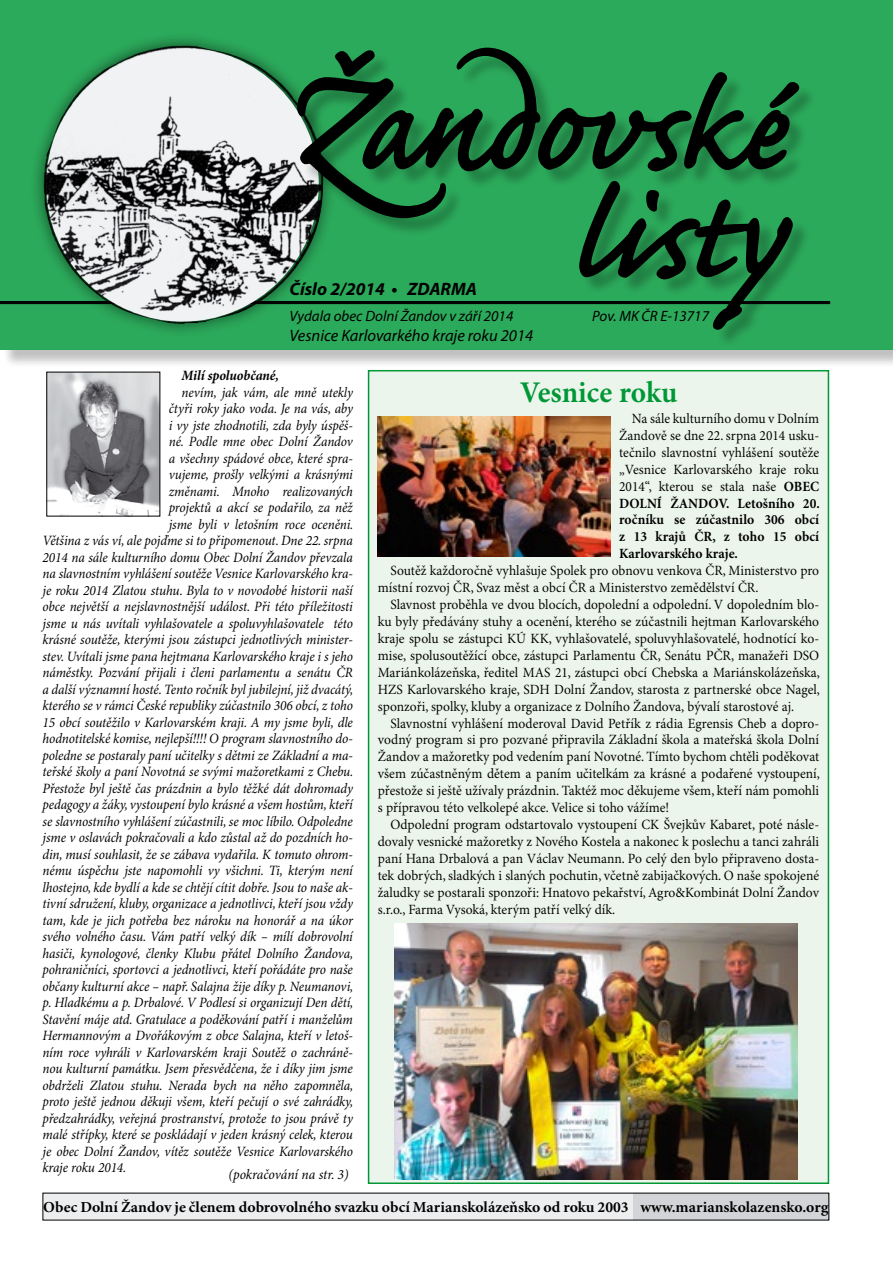
<style>
.page{position:relative;width:893px;height:1263px;background:#fff}
.page>*{position:absolute;margin:0;border:0;box-sizing:border-box;transform-origin:0 0}
.t1{font:700 30px "Minion Pro";color:#009836;scale:.95 1}
.t2{font:italic 700 18px "Myriad Pro";color:#000}
.t3{font:italic 16.5px "Myriad Pro";color:#000}
.t4{font:700 15.3px "Minion Pro";color:#000}
.t5{font:italic 15px "Myriad Pro";color:#000}
.t6{font:italic 14.25px "Minion Pro";letter-spacing:-.01em;color:#000;scale:.95 1}
.t7{font:italic 700 14.25px "Minion Pro";letter-spacing:-.005em;color:#000;scale:.95 1}
.t8{font:italic 14.1px "Minion Pro";letter-spacing:-.015em;color:#000;scale:.93 1}
.t9{font:14.1px/17px "Minion Pro";color:#000;text-align:justify;scale:.94 1}
.s1{font-weight:700}
</style>
<div class="page">
<div style="left:2px;top:0;width:891px;height:368px;background:#000;opacity:.25"></div>
<div style="left:0;top:0;width:893px;height:350px;background:#2caa5b"></div>
<hr style="left:0;top:301px;width:830px;height:3px;background:#000">
<div style="left:43px;top:1193px;width:786px;height:27px;background:#edeeef"></div>
<div style="left:633px;top:1193px;width:196px;height:27px;background:#d2d4d7"></div>
<img style="left:48px;top:374px;width:110px;height:140px">
<div style="left:29px;top:31px;width:309px;height:307px;background:#000;opacity:.5"></div>
<img style="left:43px;top:45px;width:281px;height:280px">
<div style="left:300px;top:50px;width:517px;height:187px;background:#000;opacity:.25"></div>
<svg style="left:295px;top:46px;width:508px;height:174px"></svg>
<div style="left:582px;top:184px;width:229px;height:164px;background:#000;opacity:.25"></div>
<svg style="left:577px;top:179px;width:218px;height:152px"></svg>
<div style="left:369px;top:371px;width:459px;height:812px;background:#ecf5ec"></div>
<div style="left:368px;top:370px;width:461px;height:814px;border:2px solid #009836"></div>
<img style="left:394px;top:924px;width:403px;height:255px">
<img style="left:378px;top:417px;width:233px;height:139px">
<p class="t2" style="left:289px;top:278px;width:189px">Číslo 2/2014 • ZDARMA</p>
<p class="t5" style="left:289px;top:308px;width:225px">Vydala obec Dolní Žandov v září 2014</p>
<p class="t5" style="left:592px;top:308px;width:118px">Pov. MK ČR E-13717</p>
<p class="t3" style="left:289px;top:326px;width:245px">Vesnice Karlovarkého kraje roku 2014</p>
<p class="t7" style="left:182px;top:367px;width:104px">Milí spoluobčané,</p>
<p class="t8" style="left:182px;top:384px;width:186px">nevím, jak vám, ale mně utekly</p>
<p class="t8" style="left:169px;top:400px;width:200px">čtyři roky jako voda. Je na vás, aby</p>
<p class="t8" style="left:169px;top:417px;width:200px">i vy jste zhodnotili, zda byly úspěš-</p>
<p class="t8" style="left:169px;top:433px;width:200px">né. Podle mne obec Dolní Žandov</p>
<p class="t8" style="left:169px;top:450px;width:200px">a všechny spádové obce, které spra-</p>
<p class="t8" style="left:169px;top:466px;width:200px">vujeme, prošly velkými a krásnými</p>
<p class="t8" style="left:169px;top:483px;width:200px">změnami. Mnoho realizovaných</p>
<p class="t8" style="left:169px;top:499px;width:199px">projektů a akcí se podařilo, za něž</p>
<p class="t8" style="left:169px;top:516px;width:200px">jsme byli v letošním roce oceněni.</p>
<p class="t8" style="left:43px;top:532px;width:335px">Většina z vás ví, ale pojďme si to připomenout. Dne 22. srpna</p>
<p class="t8" style="left:43px;top:549px;width:335px">2014 na sále kulturního domu Obec Dolní Žandov převzala</p>
<p class="t8" style="left:43px;top:565px;width:335px">na slavnostním vyhlášení soutěže Vesnice Karlovarského kra-</p>
<p class="t8" style="left:43px;top:582px;width:335px">je roku 2014 Zlatou stuhu. Byla to v novodobé historii naší</p>
<p class="t8" style="left:43px;top:598px;width:335px">obce největší a nejslavnostnější událost. Při této příležitosti</p>
<p class="t8" style="left:43px;top:615px;width:335px">jsme u nás uvítali vyhlašovatele a spoluvyhlašovatele této</p>
<p class="t8" style="left:43px;top:631px;width:335px">krásné soutěže, kterými jsou zástupci jednotlivých minister-</p>
<p class="t8" style="left:43px;top:648px;width:335px">stev. Uvítali jsme pana hejtmana Karlovarského kraje i s jeho</p>
<p class="t8" style="left:43px;top:664px;width:335px">náměstky. Pozvání přijali i členi parlamentu a senátu ČR</p>
<p class="t8" style="left:43px;top:681px;width:336px">a další významní hosté. Tento ročník byl jubilejní, již dvacátý,</p>
<p class="t8" style="left:43px;top:697px;width:335px">kterého se v rámci České republiky zúčastnilo 306 obcí, z toho</p>
<p class="t8" style="left:43px;top:714px;width:335px">15 obcí soutěžilo v Karlovarském kraji. A my jsme byli, dle</p>
<p class="t8" style="left:43px;top:730px;width:335px">hodnotitelské komise, nejlepší!!!! O program slavnostního do-</p>
<p class="t8" style="left:43px;top:747px;width:335px">poledne se postaraly paní učitelky s dětmi ze Základní a ma-</p>
<p class="t8" style="left:43px;top:763px;width:336px">teřské školy a paní Novotná se svými mažoretkami z Chebu.</p>
<p class="t8" style="left:43px;top:780px;width:335px">Přestože byl ještě čas prázdnin a bylo těžké dát dohromady</p>
<p class="t8" style="left:43px;top:796px;width:335px">pedagogy a žáky, vystoupení bylo krásné a všem hostům, kteří</p>
<p class="t8" style="left:43px;top:813px;width:335px">se slavnostního vyhlášení zúčastnili, se moc líbilo. Odpoledne</p>
<p class="t8" style="left:43px;top:829px;width:335px">jsme v oslavách pokračovali a kdo zůstal až do pozdních ho-</p>
<p class="t8" style="left:43px;top:846px;width:335px">din, musí souhlasit, že se zábava vydařila. K tomuto ohrom-</p>
<p class="t8" style="left:43px;top:862px;width:335px">nému úspěchu jste napomohli vy všichni. Ti, kterým není</p>
<p class="t8" style="left:43px;top:879px;width:335px">lhostejno, kde bydlí a kde se chtějí cítit dobře. Jsou to naše ak-</p>
<p class="t8" style="left:43px;top:895px;width:335px">tivní sdružení, kluby, organizace a jednotlivci, kteří jsou vždy</p>
<p class="t8" style="left:43px;top:912px;width:335px">tam, kde je jich potřeba bez nároku na honorář a na úkor</p>
<p class="t8" style="left:43px;top:928px;width:335px">svého volného času. Vám patří velký dík – mílí dobrovolní</p>
<p class="t8" style="left:43px;top:945px;width:336px">hasiči, kynologové, členky Klubu přátel Dolního Žandova,</p>
<p class="t8" style="left:43px;top:961px;width:335px">pohraničníci, sportovci a jednotlivci, kteří pořádáte pro naše</p>
<p class="t8" style="left:43px;top:978px;width:336px">občany kulturní akce – např. Salajna žije díky p. Neumanovi,</p>
<p class="t8" style="left:43px;top:994px;width:336px">p. Hladkému a p. Drbalové. V Podlesí si organizují Den dětí,</p>
<p class="t8" style="left:43px;top:1011px;width:335px">Stavění máje atd. Gratulace a poděkování patří i manželům</p>
<p class="t8" style="left:43px;top:1027px;width:335px">Hermannovým a Dvořákovým z obce Salajna, kteří v letoš-</p>
<p class="t8" style="left:43px;top:1044px;width:335px">ním roce vyhráli v Karlovarském kraji Soutěž o zachráně-</p>
<p class="t8" style="left:43px;top:1060px;width:335px">nou kulturní památku. Jsem přesvědčena, že i díky jim jsme</p>
<p class="t8" style="left:43px;top:1077px;width:336px">obdrželi Zlatou stuhu. Nerada bych na něho zapomněla,</p>
<p class="t8" style="left:43px;top:1093px;width:336px">proto ještě jednou děkuji všem, kteří pečují o své zahrádky,</p>
<p class="t8" style="left:43px;top:1110px;width:335px">předzahrádky, veřejná prostranství, protože to jsou právě ty</p>
<p class="t8" style="left:43px;top:1126px;width:335px">malé střípky, které se poskládají v jeden krásný celek, kterou</p>
<p class="t8" style="left:43px;top:1143px;width:335px">je obec Dolní Žandov, vítěz soutěže Vesnice Karlovarského</p>
<p class="t8" style="left:43px;top:1159px;width:92px">kraje roku 2014.</p>
<p class="t6" style="left:228px;top:1166px;width:128px">(pokračování na str. 3)</p>
<h1 class="t1" style="left:520px;top:374px;width:167px">Vesnice roku</h1>
<p class="t9" style="left:619px;top:410px;width:215px;text-indent:13px">Na sále kulturního domu v Dolním Žandově se dne 22. srpna 2014 usku&shy;tečnilo slavnostní vyhlášení soutěže „Vesnice Karlovarského kraje roku 2014“, kterou se stala naše <span class="s1">OBEC DOLNÍ ŽANDOV. Letošního 20. ročníku se zúčastnilo 306 obcí z 13 krajů ČR, z toho 15 obcí Karlovarského kraje.</span></p>
<p class="t9" style="left:378px;top:563px;width:471px;text-indent:13px">Soutěž každoročně vyhlašuje Spolek pro obnovu venkova ČR, Ministerstvo pro místní rozvoj ČR, Svaz měst a obcí ČR a Ministerstvo zemědělství ČR.</p>
<p class="t9" style="left:378px;top:596px;width:472px;text-indent:13px">Slavnost proběhla ve dvou blocích, dopolední a odpolední. V dopoledním blo&shy;ku byly předávány stuhy a ocenění, kterého se zúčastnili hejtman Karlovarského kraje spolu se zástupci KÚ KK, vyhlašovatelé, spoluvyhlašovatelé, hodnotící ko&shy;mise, spolusoutěžící obce, zástupci Parlamentu ČR, Senátu PČR, manažeři DSO Mariánkolázeňska, ředitel MAS 21, zástupci obcí Chebska a Mariánskolázeňska, HZS Karlovarského kraje, SDH Dolní Žandov, starosta z partnerské obce Nagel, sponzoři, spolky, kluby a organizace z Dolního Žandova, bývalí starostové aj.</p>
<p class="t9" style="left:378px;top:715px;width:472px;text-indent:13px">Slavnostní vyhlášení moderoval David Petřík z rádia Egrensis Cheb a dopro&shy;vodný program si pro pozvané připravila Základní škola a mateřská škola Dolní Žandov a mažoretky pod vedením paní Novotné. Tímto bychom chtěli poděkovat všem zúčastněným dětem a paním učitelkám za krásné a podařené vystoupení, přestože si ještě užívaly prázdnin. Taktéž moc děkujeme všem, kteří nám pomohli s přípravou této velkolepé akce. Velice si toho vážíme!</p>
<p class="t9" style="left:378px;top:816px;width:471px;text-indent:13px">Odpolední program odstartovalo vystoupení CK Švejkův Kabaret, poté násle&shy;dovaly vesnické mažoretky z Nového Kostela a nakonec k poslechu a tanci zahráli paní Hana Drbalová a pan Václav Neumann. Po celý den bylo připraveno dosta&shy;tek dobrých, sladkých i slaných pochutin, včetně zabijačkových. O naše spokojené žaludky se postarali sponzoři: Hnatovo pekařství, Agro&amp;Kombinát Dolní Žandov s.r.o., Farma Vysoká, kterým patří velký dík.</p>
<p class="t4" style="left:43px;top:1198px;width:787px">Obec Dolní Žandov je členem dobrovolného svazku obcí Marianskolázeňsko od roku 2003 www.marianskolazensko.org</p>
</div>
